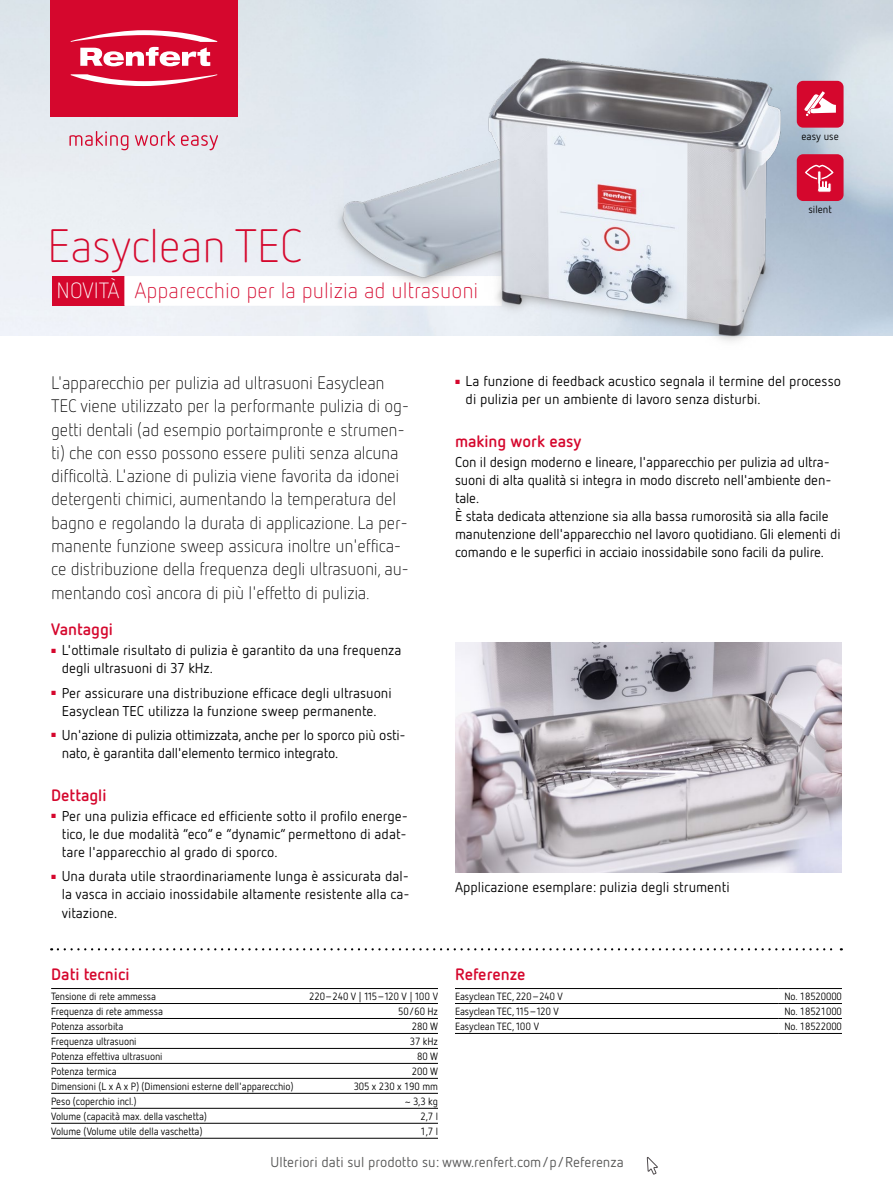
<style>
.page{position:relative;width:893px;height:1187px;background:#fff}
.page>*{position:absolute;margin:0;border:0;box-sizing:border-box;transform-origin:0 0}
.t1{font:300 46.8px "Netto Pro";letter-spacing:-.01em;color:#d5072d}
.t2{font:300 22.05px "Netto Pro";color:#d5072d}
.t3{font:300 18px/23.2px "Netto Pro";letter-spacing:-.015em;color:#000}
.t4{font:700 16.5px "Netto Pro";color:#d5072d}
.t5{font:14.25px/18px "Netto Pro";letter-spacing:-.01em;color:#000}
.t6{font:14.25px "Netto Pro";color:#565655}
.t7{font:10.5px "Netto Pro";letter-spacing:-.01em;color:#000;scale:.96 1}
.t8{font:10.5px "Netto Pro";letter-spacing:-.01em;color:#000}
.s1{color:#fff}
</style>
<div class="page">
<img style="left:0;top:0;width:893px;height:336px">
<svg style="left:69px;top:131px;width:149px;height:19px;background:#e2c0cc"></svg>
<div style="left:50px;top:0;width:187px;height:116px;background:#d5072d"></div>
<svg style="left:71px;top:74px;width:146px;height:12px"></svg>
<svg style="left:71px;top:30px;width:146px;height:36px"></svg>
<div style="left:52px;top:276px;width:72px;height:30px;background:#d5072d"></div>
<svg style="left:124px;top:276px;width:183px;height:30px"></svg>
<div style="left:797px;top:81px;width:46px;height:47px;background:#d5072d;border-radius:6px"></div>
<svg style="left:827px;top:100px;width:9px;height:13px"></svg>
<img style="left:455px;top:642px;width:387px;height:229px">
<svg style="left:58px;top:948px;width:784px;height:2px"></svg>
<hr style="left:51px;top:988px;width:244px;height:1px;background:#000">
<hr style="left:295px;top:988px;width:143px;height:1px;background:#000">
<hr style="left:51px;top:1003px;width:244px;height:1px;background:#000">
<hr style="left:295px;top:1003px;width:143px;height:1px;background:#000">
<hr style="left:51px;top:1018px;width:244px;height:1px;background:#000">
<hr style="left:295px;top:1018px;width:143px;height:1px;background:#000">
<hr style="left:51px;top:1033px;width:244px;height:1px;background:#000">
<hr style="left:295px;top:1033px;width:143px;height:1px;background:#000">
<hr style="left:51px;top:1048px;width:244px;height:1px;background:#000">
<hr style="left:295px;top:1048px;width:143px;height:1px;background:#000">
<hr style="left:51px;top:1063px;width:244px;height:1px;background:#000">
<hr style="left:295px;top:1063px;width:143px;height:1px;background:#000">
<hr style="left:51px;top:1077px;width:244px;height:1px;background:#000">
<hr style="left:295px;top:1077px;width:143px;height:1px;background:#000">
<hr style="left:51px;top:1092px;width:244px;height:1px;background:#000">
<hr style="left:295px;top:1092px;width:143px;height:1px;background:#000">
<hr style="left:51px;top:1107px;width:244px;height:1px;background:#000">
<hr style="left:295px;top:1107px;width:143px;height:1px;background:#000">
<hr style="left:51px;top:1122px;width:244px;height:1px;background:#000">
<hr style="left:51px;top:1137px;width:244px;height:1px;background:#000">
<hr style="left:295px;top:1122px;width:143px;height:1px;background:#000">
<hr style="left:295px;top:1137px;width:143px;height:1px;background:#000">
<svg style="left:646px;top:1157px;width:12px;height:18px"></svg>
<img style="left:307px;top:0;width:520px;height:341px">
<hr style="left:455px;top:988px;width:323px;height:1px;background:#000">
<hr style="left:455px;top:1003px;width:323px;height:1px;background:#000">
<hr style="left:455px;top:1018px;width:323px;height:1px;background:#000">
<hr style="left:778px;top:988px;width:64px;height:1px;background:#000">
<hr style="left:778px;top:1003px;width:64px;height:1px;background:#000">
<hr style="left:778px;top:1018px;width:64px;height:1px;background:#000">
<hr style="left:455px;top:1033px;width:323px;height:1px;background:#000">
<hr style="left:778px;top:1033px;width:64px;height:1px;background:#000">
<div style="left:797px;top:154px;width:46px;height:47px;background:#d5072d;border-radius:6px"></div>
<svg style="left:805px;top:164px;width:29px;height:29px"></svg>
<p class="t8" style="left:801px;top:130px;width:39px">easy use</p>
<h1 class="t1" style="left:47px;top:216px;width:257px">Easyclean TEC</h1>
<h2 class="t2" style="left:57px;top:277px;width:423px"><span class="s1">NOVITÀ</span> Apparecchio per la pulizia ad ultrasuoni</h2>
<p class="t8" style="left:808px;top:203px;width:25px">silent</p>
<p class="t3" style="left:51px;top:371px;width:360px">L'apparecchio per pulizia ad ultrasuoni Easyclean TEC viene utilizzato per la performante pulizia di og&shy;getti dentali (ad esempio portaimpronte e strumen&shy;ti) che con esso possono essere puliti senza alcuna difficoltà. L'azione di pulizia viene favorita da idonei detergenti chimici, aumentando la temperatura del bagno e regolando la durata di applicazione. La per&shy;manente funzione sweep assicura inoltre un'effica&shy;ce distribuzione della frequenza degli ultrasuoni, au&shy;mentando così ancora di più l'effetto di pulizia.</p>
<p class="t4" style="left:51px;top:618px;width:63px">Vantaggi</p>
<p class="t5" style="left:62px;top:640px;width:341px;text-indent:-11px"><sup>■</sup> L'ottimale risultato di pulizia è garantito da una frequenza degli ultrasuoni di 37 kHz.</p>
<p class="t5" style="left:51px;top:683px;width:342px;text-align:center"><sup>■</sup> Per assicurare una distribuzione efficace degli ultrasuoni<br>Easyclean TEC utilizza la funzione sweep permanente.</p>
<p class="t5" style="left:62px;top:725px;width:345px;text-indent:-11px"><sup>■</sup> Un'azione di pulizia ottimizzata, anche per lo sporco più osti&shy;nato, è garantita dall'elemento termico integrato.</p>
<p class="t4" style="left:51px;top:784px;width:57px">Dettagli</p>
<p class="t5" style="left:62px;top:806px;width:348px;text-align:justify;text-indent:-11px"><sup>■</sup> Per una pulizia efficace ed efficiente sotto il profilo energe&shy;tico, le due modalità “eco” e “dynamic” permettono di adat&shy;tare l'apparecchio al grado di sporco.</p>
<p class="t5" style="left:62px;top:866px;width:349px;text-align:justify;text-indent:-11px"><sup>■</sup> Una durata utile straordinariamente lunga è assicurata dal&shy;la vasca in acciaio inossidabile altamente resistente alla ca&shy;vitazione.</p>
<p class="t5" style="left:466px;top:372px;width:377px;text-indent:-11px"><sup>■</sup> La funzione di feedback acustico segnala il termine del processo di pulizia per un ambiente di lavoro senza disturbi.</p>
<p class="t4" style="left:455px;top:430px;width:128px">making work easy</p>
<p class="t5" style="left:455px;top:453px;width:387px">Con il design moderno e lineare, l'apparecchio per pulizia ad ultra&shy;suoni di alta qualità si integra in modo discreto nell'ambiente den&shy;tale.<br>È stata dedicata attenzione sia alla bassa rumorosità sia alla facile manutenzione dell'apparecchio nel lavoro quotidiano. Gli elementi di comando e le superfici in acciaio inossidabile sono facili da pulire.</p>
<p class="t5" style="left:455px;top:877px;width:276px">Applicazione esemplare: pulizia degli strumenti</p>
<p class="t4" style="left:51px;top:963px;width:80px">Dati tecnici</p>
<p class="t7" style="left:51px;top:989px;width:111px">Tensione di rete ammessa</p>
<p class="t7" style="left:309px;top:989px;width:136px">220–240 V | 115–120 V | 100 V</p>
<p class="t7" style="left:51px;top:1004px;width:118px">Frequenza di rete ammessa</p>
<p class="t7" style="left:398px;top:1004px;width:43px">50/60 Hz</p>
<p class="t7" style="left:51px;top:1019px;width:77px">Potenza assorbita</p>
<p class="t7" style="left:412px;top:1019px;width:29px">280 W</p>
<p class="t7" style="left:51px;top:1034px;width:90px">Frequenza ultrasuoni</p>
<p class="t7" style="left:410px;top:1034px;width:31px">37 kHz</p>
<p class="t7" style="left:51px;top:1049px;width:118px">Potenza effettiva ultrasuoni</p>
<p class="t7" style="left:417px;top:1049px;width:23px">80 W</p>
<p class="t7" style="left:51px;top:1064px;width:70px">Potenza termica</p>
<p class="t7" style="left:412px;top:1064px;width:29px">200 W</p>
<p class="t7" style="left:51px;top:1079px;width:254px">Dimensioni (L x A x P) (Dimensioni esterne dell'apparecchio)</p>
<p class="t7" style="left:354px;top:1079px;width:89px">305 x 230 x 190 mm</p>
<p class="t7" style="left:51px;top:1094px;width:90px">Peso (coperchio incl.)</p>
<p class="t7" style="left:405px;top:1094px;width:36px">~ 3,3 kg</p>
<p class="t7" style="left:51px;top:1109px;width:164px">Volume (capacità max. della vaschetta)</p>
<p class="t7" style="left:420px;top:1109px;width:20px">2,7 l</p>
<p class="t7" style="left:51px;top:1124px;width:159px">Volume (Volume utile della vaschetta)</p>
<p class="t7" style="left:420px;top:1124px;width:20px">1,7 l</p>
<p class="t4" style="left:455px;top:963px;width:72px">Referenze</p>
<p class="t7" style="left:455px;top:989px;width:114px">Easyclean TEC, 220–240 V</p>
<p class="t7" style="left:784px;top:989px;width:61px">No. 18520000</p>
<p class="t7" style="left:455px;top:1004px;width:110px">Easyclean TEC, 115–120 V</p>
<p class="t7" style="left:784px;top:1004px;width:61px">No. 18521000</p>
<p class="t7" style="left:455px;top:1019px;width:89px">Easyclean TEC, 100 V</p>
<p class="t7" style="left:784px;top:1019px;width:61px">No. 18522000</p>
<p class="t6" style="left:271px;top:1152px;width:355px">Ulteriori dati sul prodotto su: www.renfert.com/p/Referenza</p>
</div>
